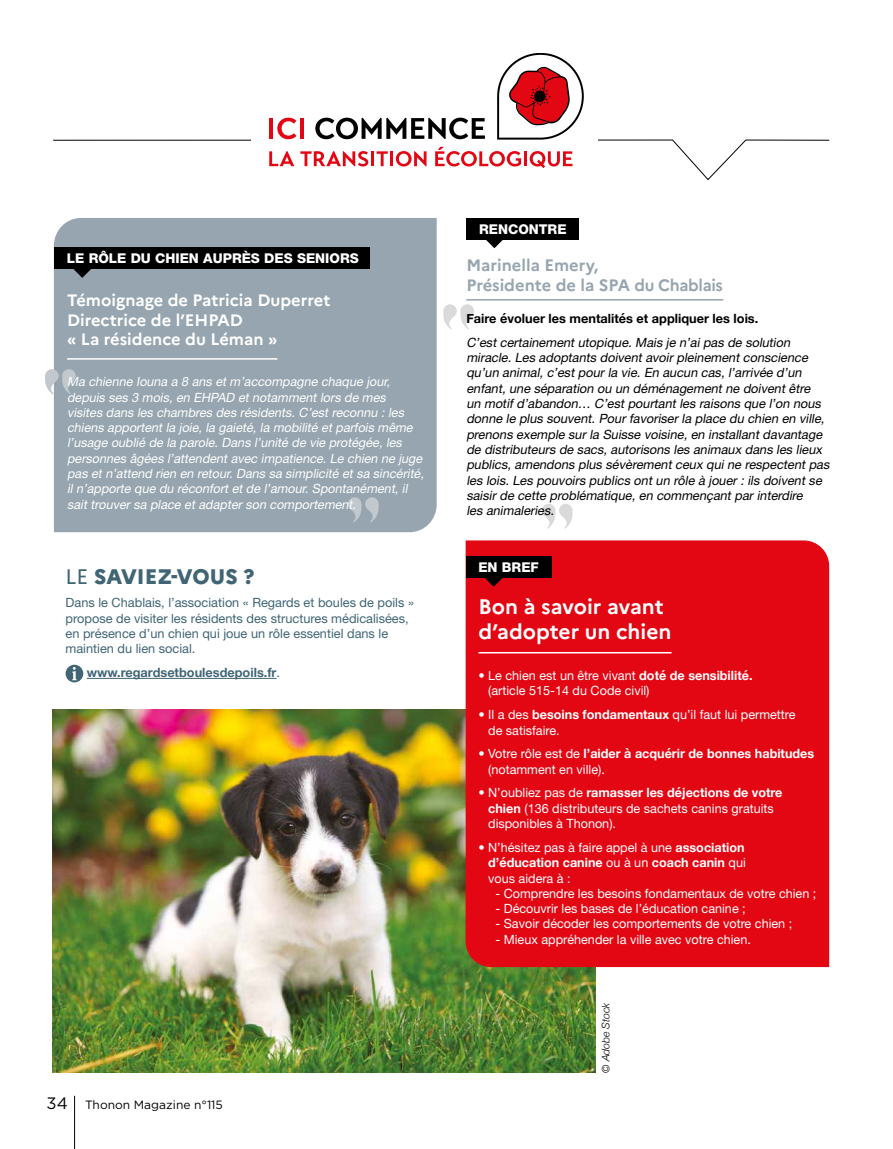
<style>
.page{position:relative;width:893px;height:1149px;background:#fff}
.page>*{position:absolute;margin:0;border:0;box-sizing:border-box;transform-origin:0 0}
.t1{font:700 21px/25.2px "Marianne";color:#fff}
.t2{font:800 21px "Marianne";color:#406575}
.t3{font:700 16.5px/19.8px "Marianne";color:#fff}
.t4{font:700 16.5px/19.8px "Marianne";color:#96a5af}
.t5{font:800 13.5px "Helvetica Neue";color:#fff}
.t6{font:italic 12.75px/15.3px "Helvetica Neue";color:#000}
.t7{font:12.75px/15.3px "Helvetica Neue";color:#fff}
.t8{font:italic 12.75px/15.3px "Helvetica Neue";color:#fff}
.t9{font:12.75px/15.3px "Helvetica Neue";color:#406575}
.t10{font:700 12.75px "Helvetica Neue";color:#000}
.t11{font:700 12.75px "Helvetica Neue";color:#406575}
.t12{font:12px "Gotham";color:#000}
.t13{font:italic 300 10.5px "Helvetica Neue";color:#000}
.s1{font-weight:400}
.s2{font-size:16.5px}
.s3{font-weight:700}
</style>
<div class="page">
<hr style="left:74px;top:1095px;width:1px;height:53px;background:#000">
<svg style="left:443px;top:304px;width:31px;height:25px"></svg>
<svg style="left:542px;top:503px;width:31px;height:25px"></svg>
<img style="left:53px;top:709px;width:542px;height:363px">
<svg style="left:485px;top:239px;width:18px;height:9px"></svg>
<div style="left:466px;top:218px;width:113px;height:21px;background:#000"></div>
<hr style="left:466px;top:299px;width:257px;height:1px;background:#96a5af">
<svg style="left:53px;top:53px;width:777px;height:128px"></svg>
<div style="left:54px;top:218px;width:383px;height:314px;background:#96a5af"></div>
<svg style="left:73px;top:269px;width:18px;height:9px"></svg>
<div style="left:54px;top:247px;width:316px;height:22px;background:#000"></div>
<hr style="left:87px;top:678px;width:190px;height:1px;background:#406575">
<div style="left:66px;top:664px;width:17px;height:18px;background:#406575;border-radius:50%"></div>
<svg style="left:72px;top:667px;width:5px;height:13px"></svg>
<div style="left:466px;top:540px;width:363px;height:426px;background:#e30613"></div>
<div style="left:466px;top:556px;width:85px;height:21px;background:#000"></div>
<svg style="left:485px;top:577px;width:18px;height:9px"></svg>
<hr style="left:478px;top:651px;width:193px;height:2px;background:#fff">
<svg style="left:45px;top:369px;width:31px;height:25px"></svg>
<svg style="left:348px;top:497px;width:31px;height:25px"></svg>
<hr style="left:67px;top:358px;width:210px;height:1px;background:#fff">
<p class="t5" style="left:67px;top:250px;width:293px">LE RÔLE DU CHIEN AUPRÈS DES SENIORS</p>
<p class="t3" style="left:67px;top:288px;width:265px">Témoignage de Patricia Duperret<br>Directrice de l’EHPAD<br>« La résidence du Léman »</p>
<p class="t8" style="left:67px;top:374px;width:361px">Ma chienne Iouna a 8 ans et m’accompagne chaque jour, depuis ses 3 mois, en EHPAD et notamment lors de mes visites dans les chambres des résidents. C’est reconnu : les chiens apportent la joie, la gaieté, la mobilité et parfois même l’usage oublié de la parole. Dans l’unité de vie protégée, les personnes âgées l’attendent avec impatience. Le chien ne juge pas et n’attend rien en retour. Dans sa simplicité et sa sincérité, il n’apporte que du réconfort et de l’amour. Spontanément, il sait trouver sa place et adapter son comportement.</p>
<h1 class="t2" style="left:66px;top:563px;width:190px"><span class="s1">LE</span> SAVIEZ-VOUS ?</h1>
<p class="t9" style="left:66px;top:594px;width:350px">Dans le Chablais, l’association « Regards et boules de poils » propose de visiter les résidents des structures médicalisées, en présence d’un chien qui joue un rôle essentiel dans le maintien du lien social.</p>
<p class="t11" style="left:87px;top:662px;width:195px">www.regardsetboulesdepoils.fr<span class="s1">.</span></p>
<p class="t12" style="left:47px;top:1096px;width:178px"><span class="s2">34</span> Thonon Magazine n°115</p>
<p class="t5" style="left:479px;top:221px;width:89px">RENCONTRE</p>
<p class="t4" style="left:466px;top:253px;width:258px">Marinella Emery,<br>Présidente de la SPA du Chablais</p>
<p class="t10" style="left:466px;top:308px;width:293px">Faire évoluer les mentalités et appliquer les lois.</p>
<p class="t6" style="left:466px;top:334px;width:367px">C’est certainement utopique. Mais je n’ai pas de solution miracle. Les adoptants doivent avoir pleinement conscience qu’un animal, c’est pour la vie. En aucun cas, l’arrivée d’un enfant, une séparation ou un déménagement ne doivent être un motif d’abandon… C’est pourtant les raisons que l’on nous donne le plus souvent. Pour favoriser la place du chien en ville, prenons exemple sur la Suisse voisine, en installant davantage de distributeurs de sacs, autorisons les animaux dans les lieux publics, amendons plus sévèrement ceux qui ne respectent pas les lois. Les pouvoirs publics ont un rôle à jouer : ils doivent se saisir de cette problématique, en commençant par interdire<br>les animaleries.</p>
<p class="t5" style="left:478px;top:558px;width:62px">EN BREF</p>
<h1 class="t1" style="left:478px;top:592px;width:195px">Bon à savoir avant d’adopter un chien</h1>
<p class="t7" style="left:488px;top:667px;width:266px;text-indent:-10px">• Le chien est un être vivant <span class="s3">doté de sensibilité. </span>(article 515-14 du Code civil)</p>
<p class="t7" style="left:488px;top:706px;width:309px;text-indent:-10px">• Il a des <span class="s3">besoins fondamentaux</span> qu’il faut lui permettre de satisfaire.</p>
<p class="t7" style="left:488px;top:745px;width:328px;text-indent:-10px">• Votre rôle est de <span class="s3">l’aider à acquérir de bonnes habitudes </span>(notamment en ville).</p>
<p class="t7" style="left:488px;top:784px;width:296px;text-indent:-10px">• N’oubliez pas de <span class="s3">ramasser les déjections de votre chien</span> (136 distributeurs de sachets canins gratuits disponibles à Thonon).</p>
<p class="t7" style="left:488px;top:839px;width:259px;text-align:justify;text-indent:-10px">• N’hésitez pas à faire appel à une <span class="s3">association d’éducation canine</span> ou à un <span class="s3">coach canin</span> qui vous aidera à :</p>
<p class="t7" style="left:495px;top:885px;width:323px">- Comprendre les besoins fondamentaux de votre chien ;</p>
<p class="t7" style="left:495px;top:900px;width:252px">- Découvrir les bases de l’éducation canine ;</p>
<p class="t7" style="left:495px;top:915px;width:298px">- Savoir décoder les comportements de votre chien ;</p>
<p class="t7" style="left:495px;top:931px;width:257px">- Mieux appréhender la ville avec votre chien.</p>
<p class="t13" style="left:597px;top:1072px;width:72px;rotate:-90deg">© Adobe Stock</p>
</div>
